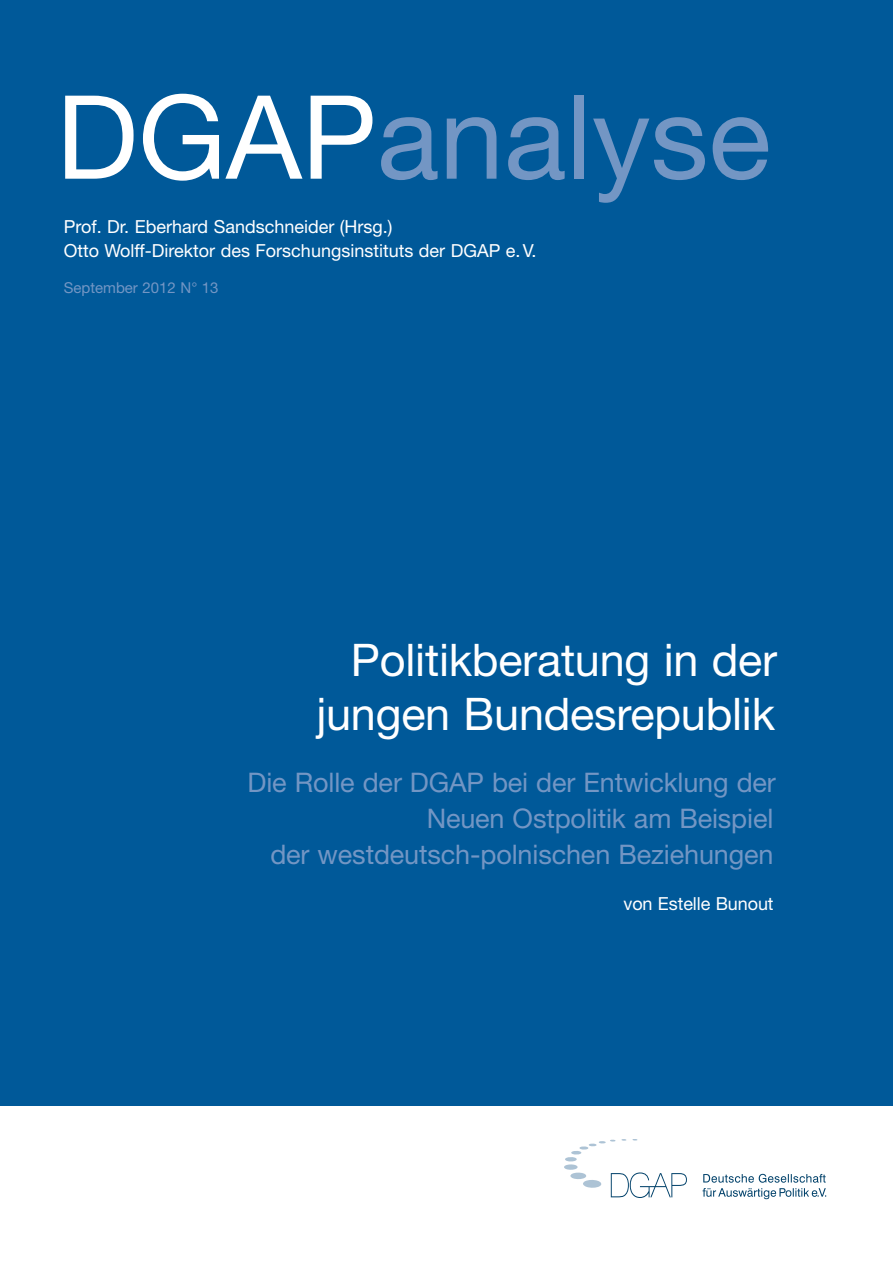
<style>
.page{position:relative;width:893px;height:1263px;background:#fff}
.page>*{position:absolute;margin:0;border:0;box-sizing:border-box;transform-origin:0 0}
.t1{font:116.25px "Helvetica Neue LT Std";color:#7396c4}
.t2{font:45px/54px "Helvetica Neue LT Std";letter-spacing:-.005em;color:#fff;text-align:right}
.t3{font:27px/36px "Helvetica Neue LT Std";letter-spacing:-.005em;color:#7396c4;text-align:right}
.t4{font:18px/24px "Helvetica Neue LT Std";color:#fff}
.t5{font:15px "Helvetica Neue LT Std";color:#7396c4}
.s1{color:#fff}
</style>
<div class="page">
<div style="left:0;top:0;width:893px;height:1106px;background:#005999"></div>
<svg style="left:564px;top:1139px;width:123px;height:59px"></svg>
<svg style="left:702px;top:1174px;width:124px;height:25px"></svg>
<h1 class="t1" style="left:56px;top:68px;width:716px"><span class="s1">DGAP</span>analyse</h1>
<p class="t4" style="left:64px;top:214px;width:474px">Prof. Dr. Eberhard Sandschneider (Hrsg.)<br>Otto Wolff-Direktor des Forschungsinstituts der DGAP e.V.</p>
<p class="t5" style="left:64px;top:279px;width:156px">September 2012 N° 13</p>
<h2 class="t2" style="left:316px;top:632px;width:462px">Politikberatung in der jungen Bundesrepublik</h2>
<h3 class="t3" style="left:248px;top:763px;width:530px">Die Rolle der DGAP bei der Entwicklung der<br>Neuen Ostpolitik am Beispiel<br>der westdeutsch-polnischen Beziehungen</h3>
<p class="t4" style="left:623px;top:891px;width:152px">von Estelle Bunout</p>
</div>
